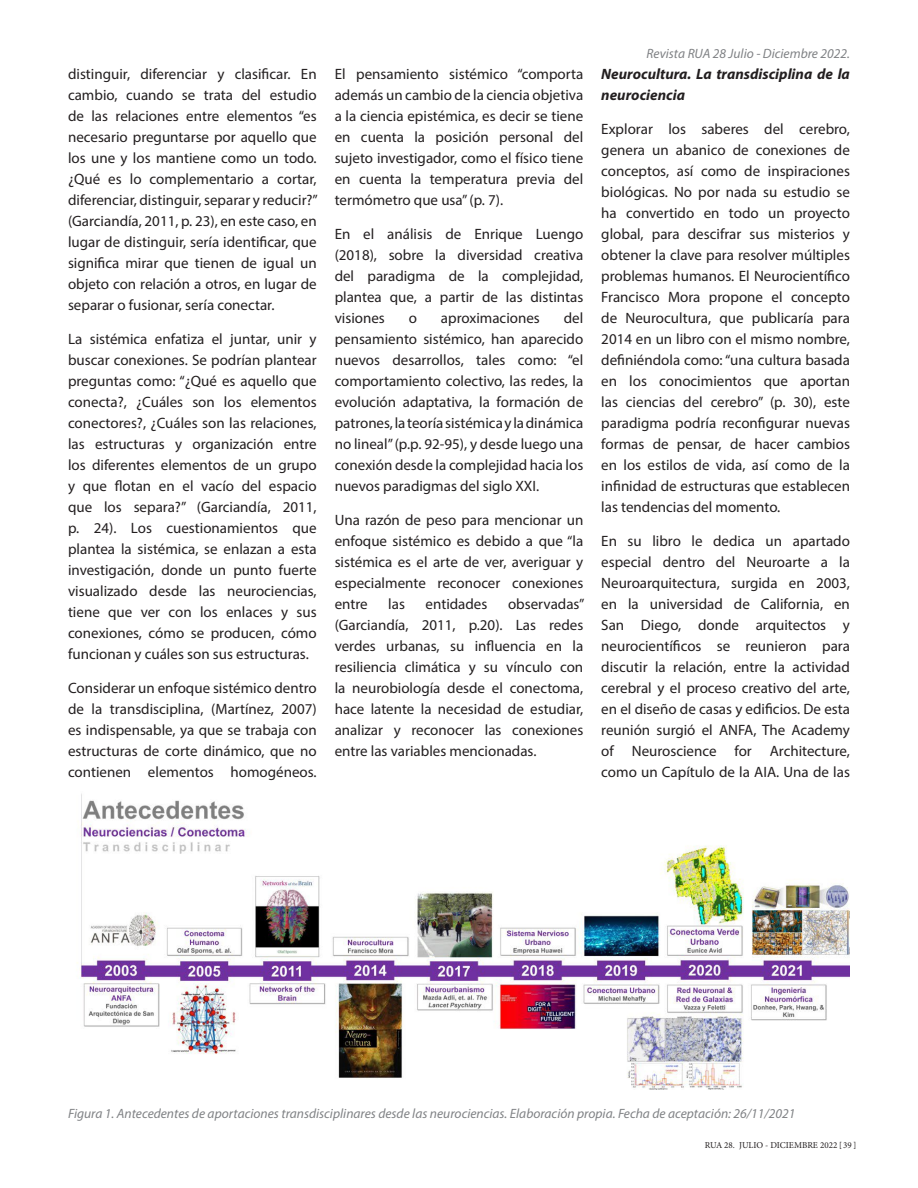
<style>
.page{position:relative;width:918px;height:1188px;background:#fff}
.page>*{position:absolute;margin:0;border:0;box-sizing:border-box;transform-origin:0 0}
.Párrafos_texto{font:15px/21px "Myriad Pro";color:#231f20;text-align:justify}
.Párrafos_texto-2{font:italic 700 15px/21px "Myriad Pro";color:#231f20}
.Títulos{font:italic 13.5px "Myriad Pro";color:#808285}
.t1{font:9px "Minion Pro";color:#231f20}
.s1{font-family:"Myriad Pro"}
</style>
<div class="page">
<img style="left:77px;top:793px;width:773px;height:297px">
<p class="Párrafos_texto" style="left:68px;top:64px;width:251px">distinguir, diferenciar y clasificar. En cambio, cuando se trata del estudio de las relaciones entre elementos “es necesario preguntarse por aquello que los une y los mantiene como un todo. ¿Qué es lo complementario a cortar, diferenciar, distinguir, separar y reducir?” (Garciandía, 2011, p. 23), en este caso, en lugar de distinguir, sería identificar, que significa mirar que tienen de igual un objeto con relación a otros, en lugar de separar o fusionar, sería conectar.</p>
<p class="Párrafos_texto" style="left:68px;top:328px;width:250px">La sistémica enfatiza el juntar, unir y buscar conexiones. Se podrían plantear preguntas como: “¿Qué es aquello que conecta?, ¿Cuáles son los elementos conectores?, ¿Cuáles son las relaciones, las estructuras y organización entre los diferentes elementos de un grupo y que flotan en el vacío del espacio que los separa?” (Garciandía, 2011, p. 24). Los cuestionamientos que plantea la sistémica, se enlazan a esta investigación, donde un punto fuerte visualizado desde las neurociencias, tiene que ver con los enlaces y sus conexiones, cómo se producen, cómo funcionan y cuáles son sus estructuras.</p>
<p class="Párrafos_texto" style="left:68px;top:677px;width:250px">Considerar un enfoque sistémico dentro de la transdisciplina, (Martínez, 2007) es indispensable, ya que se trabaja con estructuras de corte dinámico, que no contienen elementos homogéneos.</p>
<p class="Párrafos_texto" style="left:335px;top:64px;width:250px">El pensamiento sistémico “comporta además un cambio de la ciencia objetiva a la ciencia epistémica, es decir se tiene en cuenta la posición personal del sujeto investigador, como el físico tiene en cuenta la temperatura previa del termómetro que usa” (p. 7).</p>
<p class="Párrafos_texto" style="left:335px;top:223px;width:250px">En el análisis de Enrique Luengo (2018), sobre la diversidad creativa del paradigma de la complejidad, plantea que, a partir de las distintas visiones</p>
<p class="Párrafos_texto" style="left:335px;top:307px;width:250px;text-indent:229px">del pensamiento sistémico, han aparecido nuevos desarrollos, tales como: “el comportamiento colectivo, las redes, la evolución adaptativa, la formación de patrones, la teoría sistémica y la dinámica no lineal” (p.p. 92-95), y desde luego una conexión desde la complejidad hacia los nuevos paradigmas del siglo XXI.</p>
<p class="Párrafos_texto" style="left:335px;top:509px;width:250px">Una razón de peso para mencionar un enfoque sistémico es debido a que “la sistémica es el arte de ver, averiguar y especialmente reconocer conexiones entre</p>
<p class="Párrafos_texto" style="left:409px;top:307px;width:10px">o</p>
<p class="Párrafos_texto" style="left:441px;top:307px;width:100px">aproximaciones</p>
<p class="Párrafos_texto" style="left:335px;top:593px;width:251px;text-indent:173px">observadas” (Garciandía, 2011, p.20). Las redes verdes urbanas, su influencia en la resiliencia climática y su vínculo con la neurobiología desde el conectoma, hace latente la necesidad de estudiar, analizar y reconocer las conexiones entre las variables mencionadas.</p>
<p class="Párrafos_texto" style="left:388px;top:593px;width:18px">las</p>
<p class="Párrafos_texto" style="left:426px;top:593px;width:63px">entidades</p>
<p class="Títulos" style="left:647px;top:45px;width:205px">Revista RUA 28 Julio - Diciembre 2022.</p>
<p class="Párrafos_texto-2" style="left:601px;top:63px;width:250px">Neurocultura. La transdisciplina de la neurociencia</p>
<p class="Párrafos_texto" style="left:601px;top:118px;width:250px">Explorar los saberes del cerebro, genera un abanico de conexiones de conceptos, así como de inspiraciones biológicas. No por nada su estudio se ha convertido en todo un proyecto global, para descifrar sus misterios y obtener la clave para resolver múltiples problemas humanos. El Neurocientífico Francisco Mora propone el concepto de Neurocultura, que publicaría para 2014 en un libro con el mismo nombre, definiéndola como: “una cultura basada en los conocimientos que aportan las ciencias del cerebro” (p. 30), este paradigma podría reconfigurar nuevas formas de pensar, de hacer cambios en los estilos de vida, así como de la infinidad de estructuras que establecen las tendencias del momento.</p>
<p class="Párrafos_texto" style="left:601px;top:530px;width:250px">En su libro le dedica un apartado especial dentro del Neuroarte a la Neuroarquitectura, surgida en 2003, en la universidad de California, en San Diego, donde arquitectos y neurocientíficos se reunieron para discutir la relación, entre la actividad cerebral y el proceso creativo del arte, en el diseño de casas y edificios. De esta reunión surgió el ANFA, The Academy of Neuroscience for Architecture, como un Capítulo de la AIA. Una de las</p>
<p class="Títulos" style="left:68px;top:1106px;width:729px">Figura 1. Antecedentes de aportaciones transdisciplinares desde las neurociencias. Elaboración propia. Fecha de aceptación: 26/11/2021</p>
<p class="t1" style="left:705px;top:1139px;width:153px">RUA 28. JULIO - DICIEMBRE 2022 <span class="s1">[</span> 39 <span class="s1">]</span></p>
</div>
